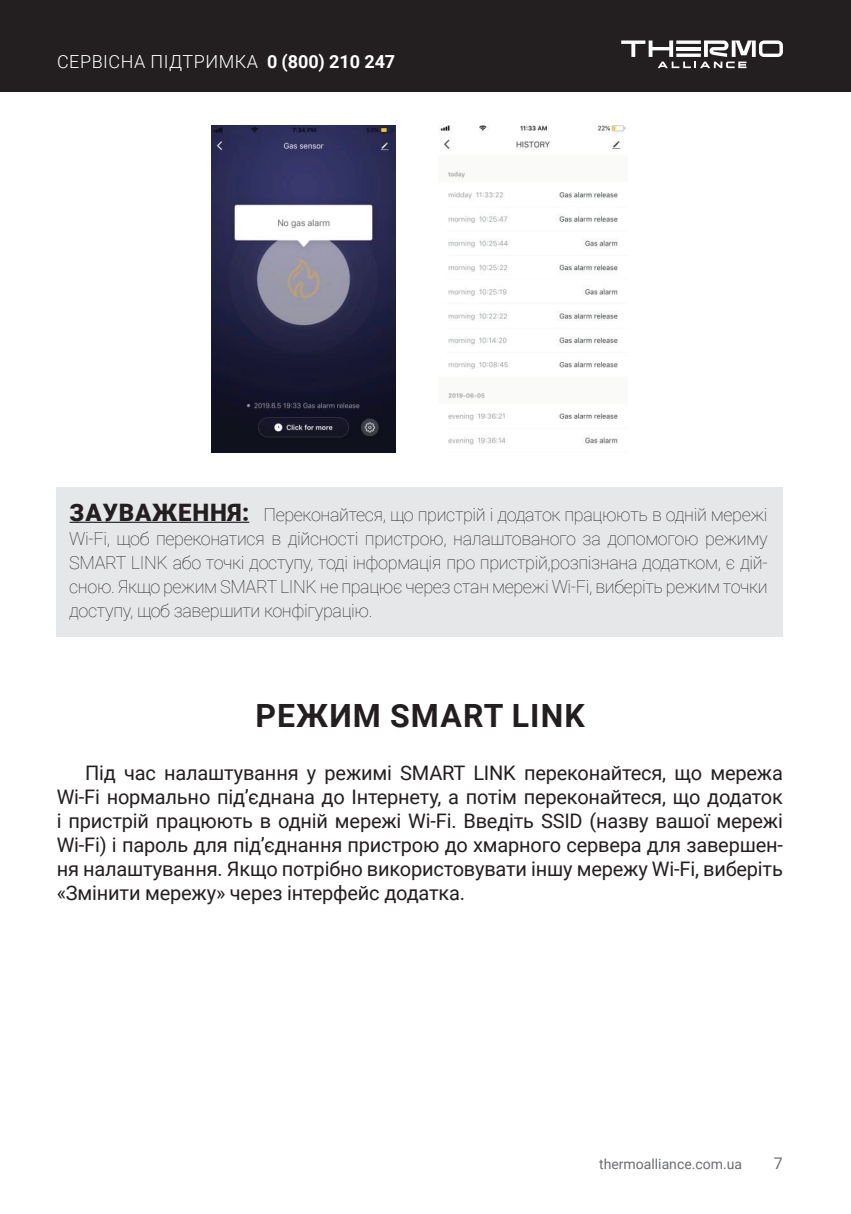
<style>
.page{position:relative;width:851px;height:1214px;background:#fff}
.page>*{position:absolute;margin:0;border:0;box-sizing:border-box;transform-origin:0 0}
.t1{font:700 32px "Roboto";letter-spacing:.035em;color:#231f20}
.t2{font:20px/24px "Roboto";letter-spacing:-.01em;color:#231f20;text-align:justify}
.t3{font:100 18px/24px "Roboto";letter-spacing:-.02em;color:#231f20;text-align:justify}
.t4{font:300 18px "Roboto";letter-spacing:.03em;color:#fff}
.t5{font:16px "Roboto";color:#6c6d70}
.t6{font:14px "Roboto";color:#6c6d70}
.s1{font-weight:700}
.s2{font-weight:900;font-size:24px}
</style>
<div class="page">
<div style="left:0;top:0;width:850px;height:91px;background:#231f20"></div>
<svg style="left:621px;top:40px;width:161px;height:28px"></svg>
<img style="left:212px;top:126px;width:184px;height:326px">
<img style="left:440px;top:126px;width:186px;height:319px">
<div style="left:57px;top:487px;width:725px;height:149px;background:#e6e7e9"></div>
<hr style="left:70px;top:521px;width:179px;height:2px;background:#231f20">
<p class="t4" style="left:57px;top:49px;width:339px">СЕРВІСНА ПІДТРИМКА <span class="s1">0 (800) 210 247</span></p>
<p class="t3" style="left:69px;top:501px;width:699px"><span class="s2">ЗАУВАЖЕННЯ:</span> Переконайтеся, що пристрій і додаток працюють в одній мережі Wi-Fi, щоб переконатися в дійсності пристрою, налаштованого за допомогою режиму SMART LINK або точкі доступу, тоді інформація про пристрій,розпізнана додатком, є дій&shy;сною. Якщо режим SMART LINK не працює через стан мережі Wi-Fi, виберіть режим точки доступу, щоб завершити конфігурацію.</p>
<h1 class="t1" style="left:255px;top:693px;width:331px">РЕЖИМ SMART LINK</h1>
<p class="t2" style="left:57px;top:760px;width:727px;text-indent:28px">Під час налаштування у режимі SMART LINK переконайтеся, що мережа Wi-Fi нормально під’єднана до Інтернету, а потім переконайтеся, що додаток і пристрій працюють в одній мережі Wi-Fi. Введіть SSID (назву вашої мережі Wi-Fi) і пароль для під’єднання пристрою до хмарного сервера для завершен&shy;ня налаштування. Якщо потрібно використовувати іншу мережу Wi-Fi, виберіть «Змінити мережу» через інтерфейс додатка.</p>
<p class="t6" style="left:599px;top:1154px;width:144px">thermoalliance.com.ua</p>
<p class="t5" style="left:773px;top:1152px;width:10px">7</p>
</div>
